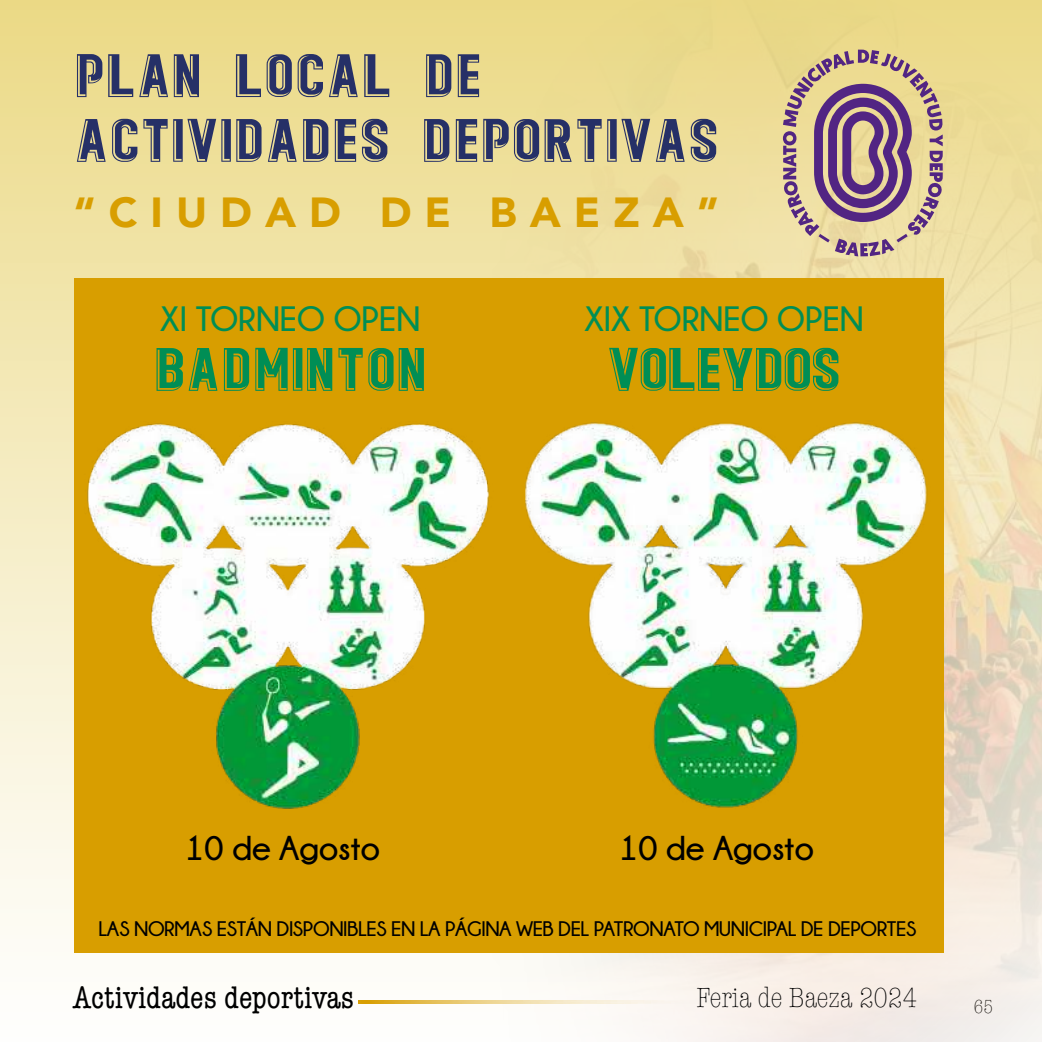
<style>
.page{position:relative;width:1042px;height:1042px;background:#fff}
.page>*{position:absolute;margin:0;border:0;box-sizing:border-box;transform-origin:0 0}
.t1{font:61.25px/64.8px "King Sport Game Supporter";color:#263067}
.t2{font:61.25px "King Sport Game Supporter";color:#008e55}
.t3{font:61.25px "King Sport Game Supporter";letter-spacing:-.04em;color:#008e55}
.t4{font:900 42px "Avenir";letter-spacing:.31em;color:#d89e00}
.t5{font:700 35px "Champagne&Limousines";color:#008e55}
.t6{font:700 34.3px "Champagne&Limousines";color:#000}
.t7{font:condensed 31.5px "American Typewriter Std";color:#000}
.t8{font:300 condensed 28px "American Typewriter Std";color:#000}
.t9{font:700 21px "Champagne&Limousines";letter-spacing:-.02em;color:#000}
.t10{font:300 condensed 19.25px "American Typewriter Std";color:#000}
</style>
<div class="page">
<div style="left:0;top:0;width:1042px;height:1042px;background:linear-gradient(to bottom,#ecda89,#fff)"></div>
<img style="left:412px;top:0;width:630px;height:1042px">
<hr style="left:358px;top:1000px;width:357px;height:3px;background:#d89e00">
<div style="left:74px;top:278px;width:869px;height:674px;background:#d89e00"></div>
<svg style="left:783px;top:50px;width:160px;height:206px;background:#b99f92"></svg>
<img style="left:525px;top:422px;width:402px;height:386px">
<img style="left:87px;top:423px;width:402px;height:386px">
<h1 class="t1" style="left:74px;top:44px;width:647px">PLAN LOCAL DE<br>ACTIVIDADES DEPORTIVAS</h1>
<h2 class="t4" style="left:74px;top:176px;width:646px">“CIUDAD DE BAEZA”</h2>
<h3 class="t5" style="left:160px;top:300px;width:262px">XI TORNEO OPEN</h3>
<h1 class="t2" style="left:153px;top:334px;width:275px">BADMINTON</h1>
<h3 class="t5" style="left:584px;top:300px;width:281px">XIX TORNEO OPEN</h3>
<h1 class="t3" style="left:607px;top:334px;width:236px">VOLEYDOS</h1>
<h3 class="t6" style="left:185px;top:829px;width:197px">10 de Agosto</h3>
<h3 class="t6" style="left:619px;top:829px;width:197px">10 de Agosto</h3>
<p class="t9" style="left:98px;top:917px;width:819px">LAS NORMAS ESTÁN DISPONIBLES EN LA PÁGINA WEB DEL PATRONATO MUNICIPAL DE DEPORTES</p>
<h3 class="t7" style="left:73px;top:980px;width:283px">Actividades deportivas</h3>
<h3 class="t8" style="left:696px;top:982px;width:222px">Feria de Baeza 2024</h3>
<p class="t10" style="left:973px;top:996px;width:21px">65</p>
</div>
